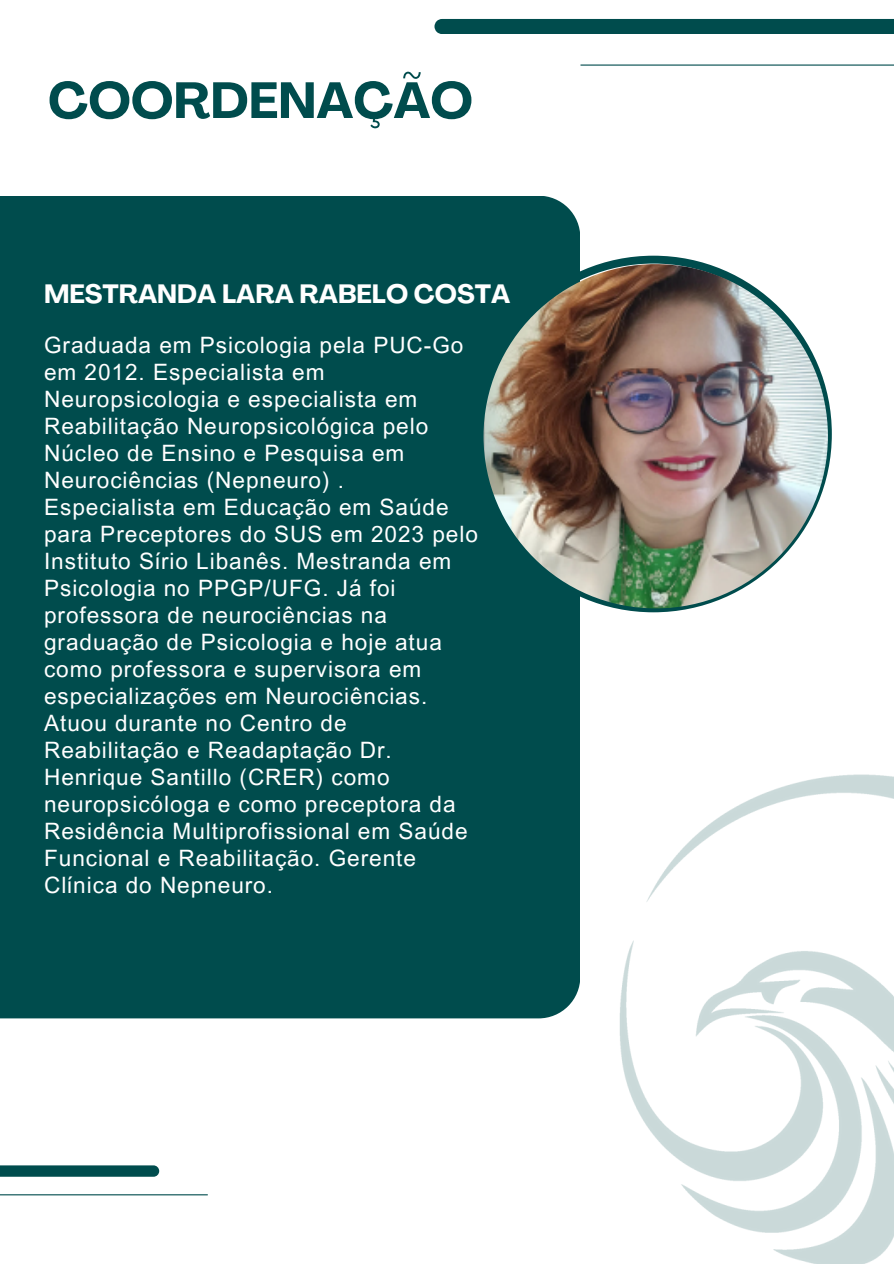
<style>
.page{position:relative;width:894px;height:1264px;background:#fff}
.page>*{position:absolute;margin:0;border:0;box-sizing:border-box;transform-origin:0 0}
.t1{font:700 50.1px "Agrandir";color:#004c4d}
.t2{font:700 26.1px "Agrandir";color:#fff}
.t3{font:22.5px/27px "Arial MT Pro";letter-spacing:.045em;color:#fff}
</style>
<div class="page">
<svg style="left:0;top:1165px;width:159px;height:11px;background:#0a5354"></svg>
<hr style="left:580px;top:64px;width:313px;height:2px;background:#004c4d">
<div style="left:434px;top:19px;width:459px;height:15px;background:#004c4d"></div>
<hr style="left:0;top:1194px;width:207px;height:1px;background:#004c4d">
<div style="left:0;top:196px;width:580px;height:822px;background:#004c4d"></div>
<img style="left:619px;top:774px;width:274px;height:489px">
<svg style="left:475px;top:256px;width:356px;height:356px"></svg>
<img style="left:483px;top:264px;width:344px;height:344px;border-radius:50%">
<h1 class="t1" style="left:48px;top:80px;width:426px">COORDENAÇÃO</h1>
<p class="t2" style="left:44px;top:283px;width:467px">MESTRANDA LARA RABELO COSTA</p>
<h2 class="t3" style="left:44px;top:334px;width:435px">Graduada em Psicologia pela PUC-Go em 2012. Especialista em<br>Neuropsicologia e especialista em<br>Reabilitação Neuropsicológica pelo<br>Núcleo de Ensino e Pesquisa em<br>Neurociências (Nepneuro) .<br>Especialista em Educação em Saúde para Preceptores do SUS em 2023 pelo<br>Instituto Sírio Libanês. Mestranda em<br>Psicologia no PPGP/UFG. Já foi professora de neurociências na graduação de Psicologia e hoje atua como professora e supervisora em especializações em Neurociências.<br>Atuou durante no Centro de<br>Reabilitação e Readaptação Dr.<br>Henrique Santillo (CRER) como neuropsicóloga e como preceptora da<br>Residência Multiprofissional em Saúde<br>Funcional e Reabilitação. Gerente<br>Clínica do Nepneuro.</h2>
</div>
